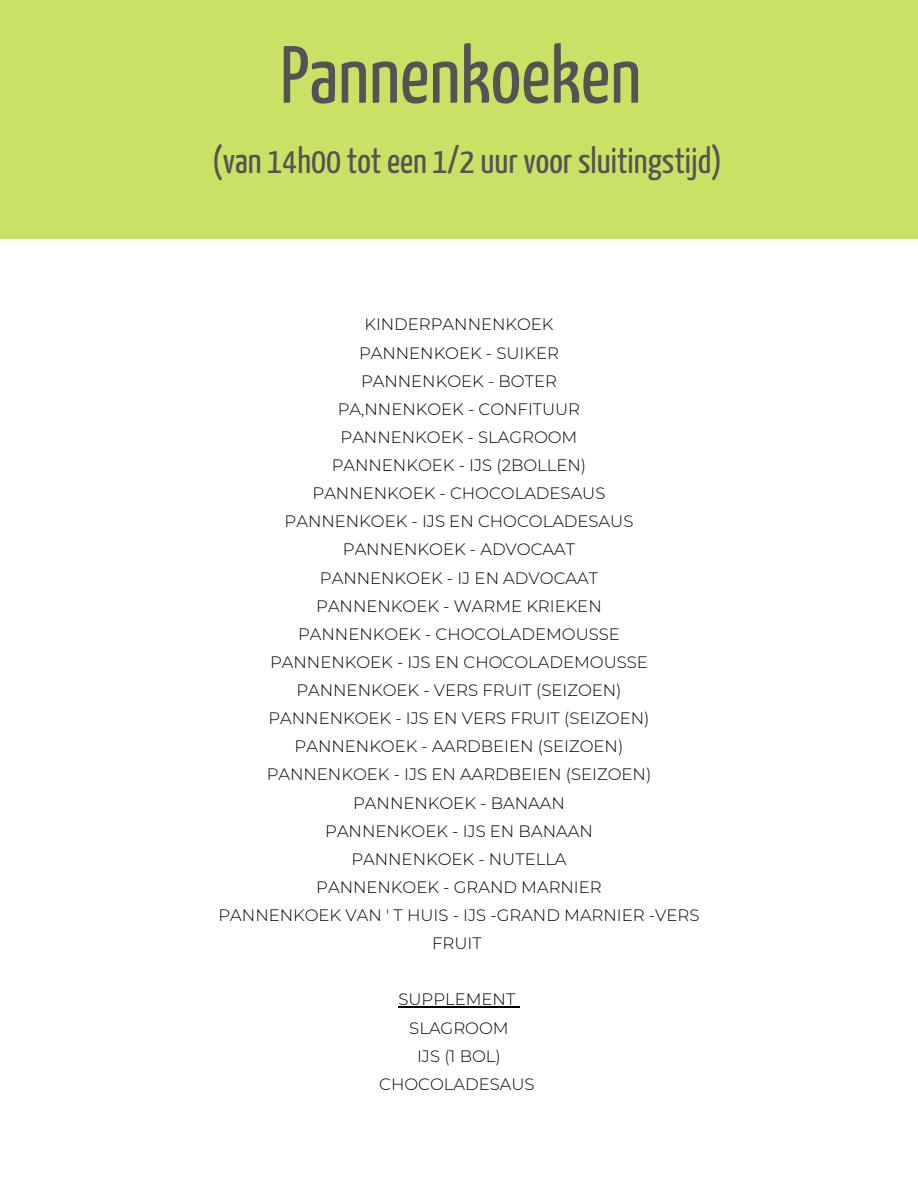
<style>
.page{position:relative;width:918px;height:1188px;background:#fff}
.page>*{position:absolute;margin:0;border:0;box-sizing:border-box;transform-origin:0 0}
.t1{font:81px "Yanone Kaffeesatz";color:#545454}
.t2{font:36px "Yanone Kaffeesatz";color:#545454}
.t3{font:300 16.5px/28.2px "Montserrat";color:#000;text-align:center}
</style>
<div class="page">
<div style="left:0;top:0;width:918px;height:239px;background:#c9e265"></div>
<hr style="left:398px;top:1007px;width:117px;height:1px;background:#000">
<p class="t1" style="left:280px;top:43px;width:363px">Pannenkoeken</p>
<p class="t2" style="left:212px;top:146px;width:511px">(van 14h00 tot een 1/2 uur voor sluitingstijd)</p>
<p class="t3" style="left:364px;top:310px;width:191px">KINDERPANNENKOEK</p>
<p class="t3" style="left:359px;top:339px;width:201px">PANNENKOEK - SUIKER</p>
<p class="t3" style="left:361px;top:367px;width:197px">PANNENKOEK - BOTER</p>
<p class="t3" style="left:338px;top:395px;width:244px">PA,NNENKOEK - CONFITUUR</p>
<p class="t3" style="left:341px;top:423px;width:238px">PANNENKOEK - SLAGROOM</p>
<p class="t3" style="left:332px;top:451px;width:256px">PANNENKOEK - IJS (2BOLLEN)</p>
<p class="t3" style="left:313px;top:479px;width:294px">PANNENKOEK - CHOCOLADESAUS</p>
<p class="t3" style="left:285px;top:507px;width:350px">PANNENKOEK - IJS EN CHOCOLADESAUS</p>
<p class="t3" style="left:343px;top:535px;width:234px">PANNENKOEK - ADVOCAAT</p>
<p class="t3" style="left:320px;top:564px;width:280px">PANNENKOEK - IJ EN ADVOCAAT</p>
<p class="t3" style="left:316px;top:592px;width:287px">PANNENKOEK - WARME KRIEKEN</p>
<p class="t3" style="left:298px;top:620px;width:323px">PANNENKOEK - CHOCOLADEMOUSSE</p>
<p class="t3" style="left:270px;top:648px;width:379px">PANNENKOEK - IJS EN CHOCOLADEMOUSSE</p>
<p class="t3" style="left:296px;top:676px;width:327px">PANNENKOEK - VERS FRUIT (SEIZOEN)</p>
<p class="t3" style="left:268px;top:704px;width:383px">PANNENKOEK - IJS EN VERS FRUIT (SEIZOEN)</p>
<p class="t3" style="left:295px;top:732px;width:330px">PANNENKOEK - AARDBEIEN (SEIZOEN)</p>
<p class="t3" style="left:267px;top:760px;width:386px">PANNENKOEK - IJS EN AARDBEIEN (SEIZOEN)</p>
<p class="t3" style="left:353px;top:789px;width:213px">PANNENKOEK - BANAAN</p>
<p class="t3" style="left:325px;top:817px;width:269px">PANNENKOEK - IJS EN BANAAN</p>
<p class="t3" style="left:351px;top:845px;width:217px">PANNENKOEK - NUTELLA</p>
<p class="t3" style="left:316px;top:873px;width:287px">PANNENKOEK - GRAND MARNIER</p>
<p class="t3" style="left:219px;top:901px;width:482px">PANNENKOEK VAN ' T HUIS - IJS -GRAND MARNIER -VERS<br>FRUIT</p>
<p class="t3" style="left:398px;top:985px;width:118px">SUPPLEMENT</p>
<p class="t3" style="left:409px;top:1014px;width:101px">SLAGROOM</p>
<p class="t3" style="left:417px;top:1042px;width:85px">IJS (1 BOL)</p>
<p class="t3" style="left:379px;top:1070px;width:157px">CHOCOLADESAUS</p>
</div>
